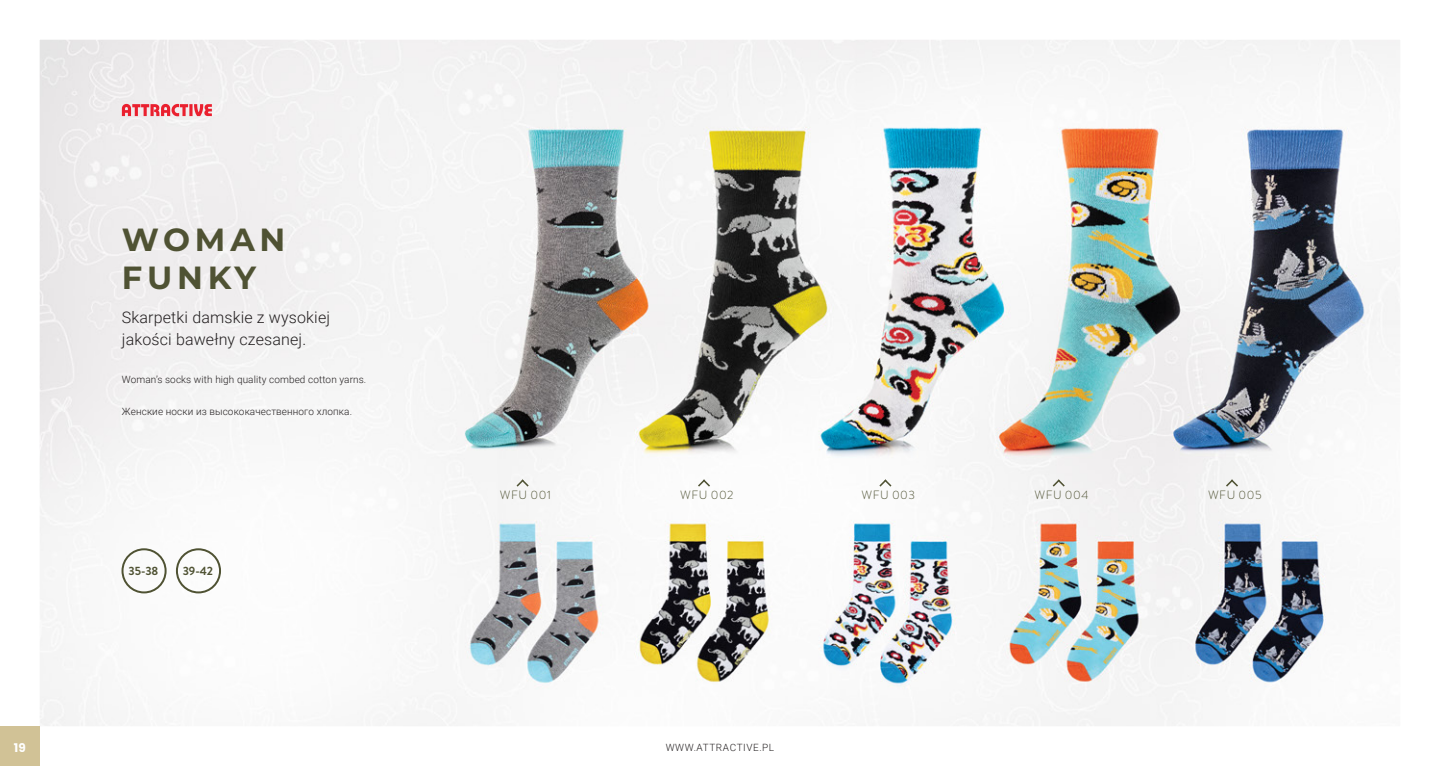
<style>
.page{position:relative;width:1440px;height:766px;background:#fff}
.page>*{position:absolute;margin:0;border:0;box-sizing:border-box;transform-origin:0 0}
.naglowek-produkt{font:700 32px "Montserrat";letter-spacing:.15em;color:#4f5233}
.t1{font:300 16px/22px "Roboto";letter-spacing:.01em;color:#231f20}
.symbol_produktu{font:300 12px "Brandon Grotesque";letter-spacing:.04em;color:#4f5233}
.t2{font:700 12px "Brandon Grotesque";color:#4f5233}
.numer_strony{font:700 12px "Poppins";color:#fff}
.t3{font:300 10px "Roboto";letter-spacing:.01em;color:#231f20}
.t4{font:300 10px "Roboto";letter-spacing:.06em;color:#231f20}
</style>
<div class="page">
<img style="left:41px;top:41px;width:1358px;height:683px">
<div style="left:122px;top:548px;width:45px;height:46px;background:#fff"></div>
<div style="left:122px;top:548px;width:45px;height:45px;border:2px solid #4f5233;border-radius:50%"></div>
<div style="left:177px;top:548px;width:45px;height:46px;background:#fff"></div>
<div style="left:176px;top:548px;width:45px;height:45px;border:2px solid #4f5233;border-radius:50%"></div>
<svg style="left:517px;top:479px;width:12px;height:7px"></svg>
<svg style="left:698px;top:479px;width:12px;height:7px"></svg>
<svg style="left:879px;top:479px;width:13px;height:7px"></svg>
<svg style="left:1053px;top:479px;width:12px;height:7px"></svg>
<svg style="left:1226px;top:479px;width:12px;height:7px"></svg>
<svg style="left:122px;top:104px;width:90px;height:12px"></svg>
<div style="left:0;top:726px;width:40px;height:39px;background:#d1c296"></div>
<p class="naglowek-produkt" style="left:122px;top:216px;width:165px">WOMAN</p>
<p class="naglowek-produkt" style="left:122px;top:255px;width:136px">FUNKY</p>
<p class="t1" style="left:122px;top:306px;width:210px">Skarpetki damskie z wysokiej jakości bawełny czesanej.</p>
<p class="t3" style="left:122px;top:372px;width:246px">Woman’s socks with high quality combed cotton yarns.</p>
<p class="t3" style="left:122px;top:404px;width:232px">Женские носки из высококачественного хлопка.</p>
<p class="t2" style="left:129px;top:562px;width:31px">35-38</p>
<p class="t2" style="left:183px;top:562px;width:32px">39-42</p>
<p class="symbol_produktu" style="left:500px;top:487px;width:52px">WFU 001</p>
<p class="symbol_produktu" style="left:680px;top:487px;width:55px">WFU 002</p>
<p class="symbol_produktu" style="left:862px;top:487px;width:55px">WFU 003</p>
<p class="symbol_produktu" style="left:1034px;top:487px;width:56px">WFU 004</p>
<p class="symbol_produktu" style="left:1208px;top:487px;width:55px">WFU 005</p>
<p class="numer_strony" style="left:14px;top:741px;width:13px">19</p>
<p class="t4" style="left:666px;top:740px;width:110px">WWW.ATTRACTIVE.PL</p>
</div>
